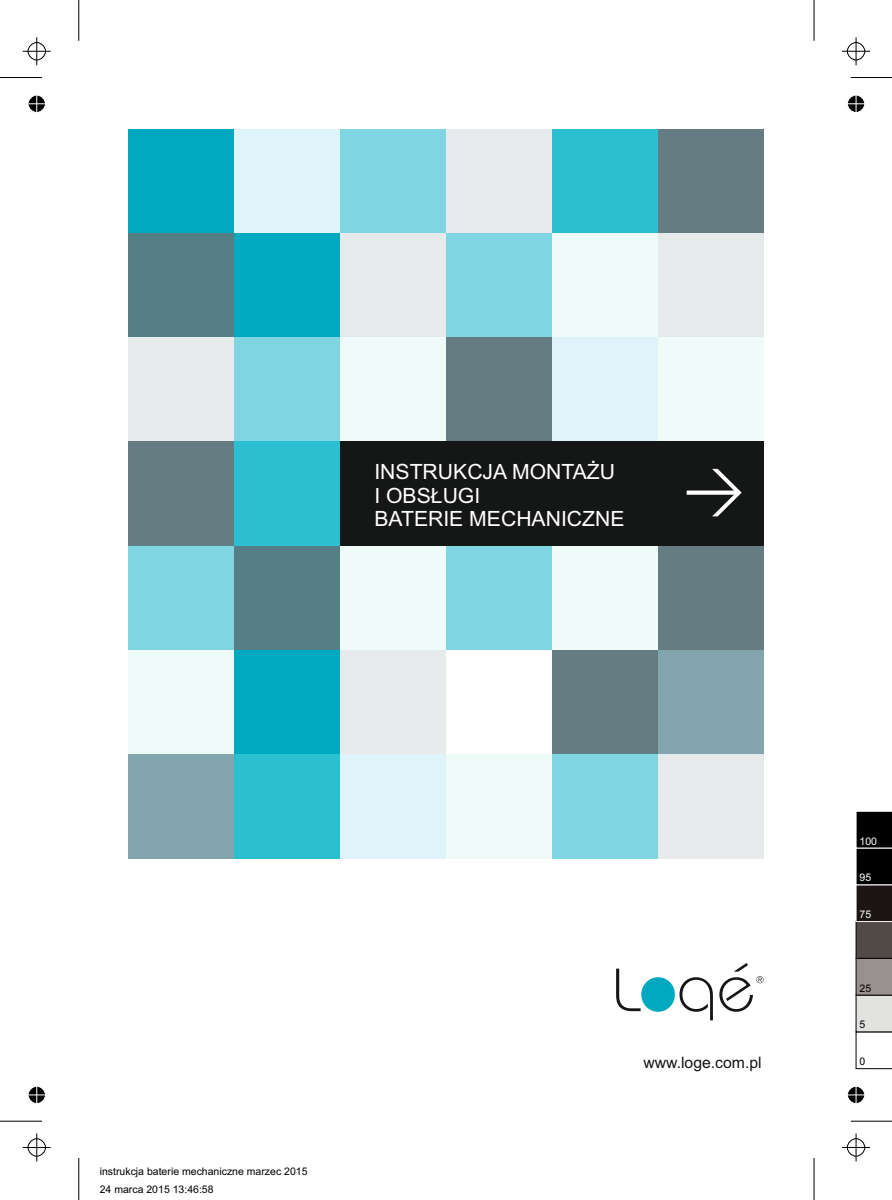
<style>
.page{position:relative;width:892px;height:1200px;background:#fff}
.page>*{position:absolute;margin:0;border:0;box-sizing:border-box;transform-origin:0 0}
.t1{font:21px/23.4px "Arial";color:#fff}
.t2{font:15.75px "Arial";color:#151616}
.t3{font:10.5px/17.5px "Arial";color:#000}
.t4{font:10.5px "Arial";color:#fff}
</style>
<div class="page">
<div style="left:657px;top:129px;width:106px;height:104px;background:#657c83"></div>
<div style="left:552px;top:129px;width:105px;height:104px;background:#2abfd1"></div>
<div style="left:446px;top:129px;width:106px;height:104px;background:#e6eaea"></div>
<div style="left:340px;top:129px;width:106px;height:104px;background:#80d5e3"></div>
<div style="left:234px;top:129px;width:106px;height:104px;background:#def4fa"></div>
<div style="left:128px;top:129px;width:106px;height:104px;background:#00a9c0"></div>
<div style="left:657px;top:233px;width:106px;height:104px;background:#e6eaea"></div>
<div style="left:552px;top:233px;width:105px;height:104px;background:#effbf9"></div>
<div style="left:446px;top:233px;width:106px;height:104px;background:#80d5e3"></div>
<div style="left:340px;top:233px;width:106px;height:104px;background:#e6eaea"></div>
<div style="left:234px;top:233px;width:106px;height:104px;background:#00a9c0"></div>
<div style="left:128px;top:233px;width:106px;height:104px;background:#557e87"></div>
<div style="left:657px;top:337px;width:106px;height:105px;background:#effbf9"></div>
<div style="left:552px;top:337px;width:105px;height:105px;background:#def4fa"></div>
<div style="left:446px;top:337px;width:106px;height:105px;background:#657c83"></div>
<div style="left:340px;top:337px;width:106px;height:105px;background:#effbf9"></div>
<div style="left:234px;top:337px;width:106px;height:105px;background:#80d5e3"></div>
<div style="left:128px;top:337px;width:106px;height:105px;background:#e6eaea"></div>
<div style="left:234px;top:442px;width:106px;height:104px;background:#2abfd1"></div>
<div style="left:128px;top:442px;width:106px;height:104px;background:#657c83"></div>
<div style="left:657px;top:546px;width:106px;height:104px;background:#657c83"></div>
<div style="left:552px;top:546px;width:105px;height:104px;background:#effbf9"></div>
<div style="left:446px;top:546px;width:106px;height:104px;background:#80d5e3"></div>
<div style="left:340px;top:546px;width:106px;height:104px;background:#effbf9"></div>
<div style="left:234px;top:546px;width:106px;height:104px;background:#557e87"></div>
<div style="left:128px;top:546px;width:106px;height:104px;background:#80d5e3"></div>
<div style="left:657px;top:650px;width:106px;height:104px;background:#82a5ae"></div>
<div style="left:552px;top:650px;width:105px;height:104px;background:#657c83"></div>
<div style="left:340px;top:650px;width:106px;height:104px;background:#e6eaea"></div>
<div style="left:234px;top:650px;width:106px;height:104px;background:#00a9c0"></div>
<div style="left:128px;top:650px;width:106px;height:104px;background:#effbf9"></div>
<div style="left:657px;top:754px;width:106px;height:104px;background:#e6eaea"></div>
<div style="left:552px;top:754px;width:105px;height:104px;background:#80d5e3"></div>
<div style="left:446px;top:754px;width:106px;height:104px;background:#effbf9"></div>
<div style="left:340px;top:754px;width:106px;height:104px;background:#def4fa"></div>
<div style="left:234px;top:754px;width:106px;height:104px;background:#2abfd1"></div>
<div style="left:128px;top:754px;width:106px;height:104px;background:#82a5ae"></div>
<svg style="left:616px;top:968px;width:97px;height:52px"></svg>
<svg style="left:719px;top:963px;width:44px;height:48px"></svg>
<div style="left:340px;top:442px;width:423px;height:104px;background:#151616"></div>
<svg style="left:686px;top:469px;width:55px;height:47px"></svg>
<hr style="left:0;top:1120px;width:42px;height:1px;background:#000">
<hr style="left:78px;top:1157px;width:1px;height:42px;background:#000">
<hr style="left:0;top:77px;width:42px;height:1px;background:#000">
<hr style="left:78px;top:0;width:1px;height:41px;background:#000">
<hr style="left:850px;top:77px;width:42px;height:1px;background:#000">
<hr style="left:813px;top:0;width:1px;height:41px;background:#000">
<hr style="left:850px;top:1120px;width:42px;height:1px;background:#000">
<hr style="left:813px;top:1157px;width:1px;height:42px;background:#000">
<svg style="left:23px;top:1133px;width:28px;height:28px"></svg>
<svg style="left:23px;top:37px;width:28px;height:28px"></svg>
<svg style="left:842px;top:37px;width:28px;height:28px"></svg>
<svg style="left:842px;top:1133px;width:28px;height:28px"></svg>
<svg style="left:28px;top:1086px;width:18px;height:18px"></svg>
<svg style="left:28px;top:95px;width:18px;height:18px"></svg>
<svg style="left:847px;top:95px;width:18px;height:17px"></svg>
<svg style="left:847px;top:1086px;width:18px;height:18px"></svg>
<svg style="left:855px;top:811px;width:37px;height:257px;background:#6d6a69"></svg>
<h1 class="t1" style="left:374px;top:462px;width:252px">INSTRUKCJA MONTAŻU<br>I OBSŁUGI<br>BATERIE MECHANICZNE</h1>
<p class="t3" style="left:100px;top:1163px;width:209px">instrukcja baterie mechaniczne marzec 2015<br>24 marca 2015 13:46:58</p>
<p class="t4" style="left:859px;top:836px;width:19px">100</p>
<p class="t4" style="left:859px;top:873px;width:13px">95</p>
<p class="t4" style="left:859px;top:910px;width:13px">75</p>
<p class="t3" style="left:859px;top:980px;width:13px">25</p>
<p class="t3" style="left:859px;top:1016px;width:7px">5</p>
<h2 class="t2" style="left:643px;top:1056px;width:120px">www.loge.com.pl</h2>
<p class="t3" style="left:859px;top:1053px;width:7px">0</p>
</div>
